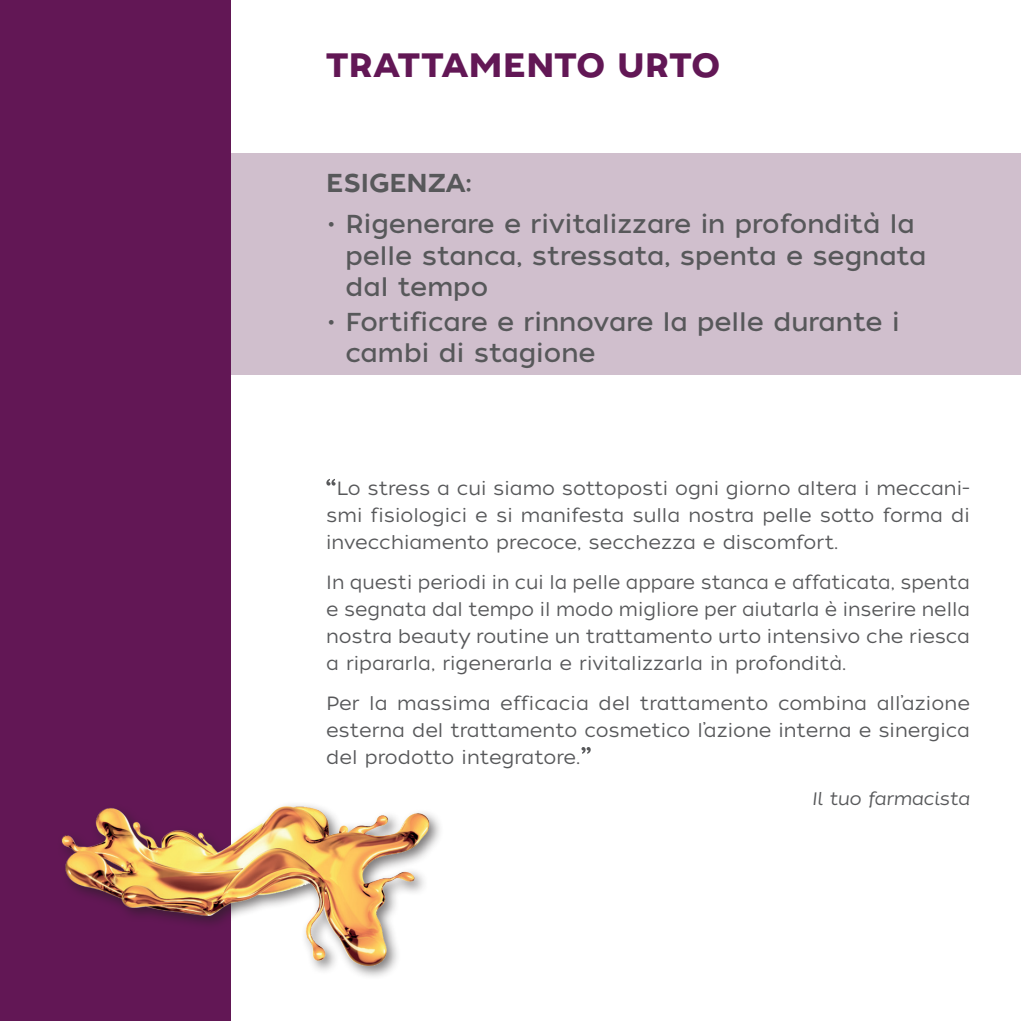
<style>
.page{position:relative;width:1021px;height:1021px;background:#fff}
.page>*{position:absolute;margin:0;border:0;box-sizing:border-box;transform-origin:0 0}
.t1{font:51.75px "Tide Sans 200 Lil Mondo";color:#57585a}
.t2{font:33.75px "Tide Sans 600 Bunny";letter-spacing:.02em;color:#621755}
.t3{font:25.88px/31.5px "Tide Sans 400 Lil Dude";color:#57585a}
.t4{font:25.88px "Tide Sans 500 Dudette";color:#57585a}
.t5{font:19.12px/27px "Tide Sans 300 Lil Kahuna";color:#57585a;text-align:justify}
.t6{font:italic 18px "Tide Sans 300 Lil Kahuna";letter-spacing:-.02em;color:#57585a}
.s1{font-family:"Tide Sans 500 Dudette"}
</style>
<div class="page">
<div style="left:103px;top:153px;width:917px;height:222px;background:#d0bfcd"></div>
<div style="left:0;top:0;width:230px;height:1020px;background:#621755"></div>
<div style="left:57px;top:800px;width:387px;height:180px;background:#231f20;opacity:.6"></div>
<img style="left:57px;top:785px;width:377px;height:193px">
<h2 class="t2" style="left:326px;top:44px;width:395px">TRATTAMENTO URTO</h2>
<h3 class="t4" style="left:326px;top:166px;width:147px">ESIGENZA:</h3>
<h3 class="t3" style="left:345px;top:209px;width:582px;text-indent:-19px"><span class="s1">•</span> Rigenerare e rivitalizzare in profondità la pelle stanca, stressata, spenta e segnata dal tempo</h3>
<h3 class="t3" style="left:345px;top:307px;width:555px;text-indent:-19px"><span class="s1">•</span> Fortificare e rinnovare la pelle durante i cambi di stagione</h3>
<h1 class="t1" style="left:326px;top:467px;width:12px">“</h1>
<p class="t5" style="left:326px;top:475px;width:645px;text-indent:10px">Lo stress a cui siamo sottoposti ogni giorno altera i meccani&shy;smi fisiologici e si manifesta sulla nostra pelle sotto forma di invecchiamento precoce, secchezza e discomfort.</p>
<p class="t5" style="left:326px;top:569px;width:645px">In questi periodi in cui la pelle appare stanca e affaticata, spenta e segnata dal tempo il modo migliore per aiutarla è inserire nella nostra beauty routine un trattamento urto intensivo che riesca a ripararla, rigenerarla e rivitalizzarla in profondità.</p>
<p class="t5" style="left:326px;top:690px;width:645px">Per la massima efficacia del trattamento combina all’azione esterna del trattamento cosmetico l’azione interna e sinergica del prodotto integratore.</p>
<h1 class="t1" style="left:580px;top:736px;width:12px">”</h1>
<p class="t6" style="left:811px;top:786px;width:159px">Il tuo farmacista</p>
</div>
